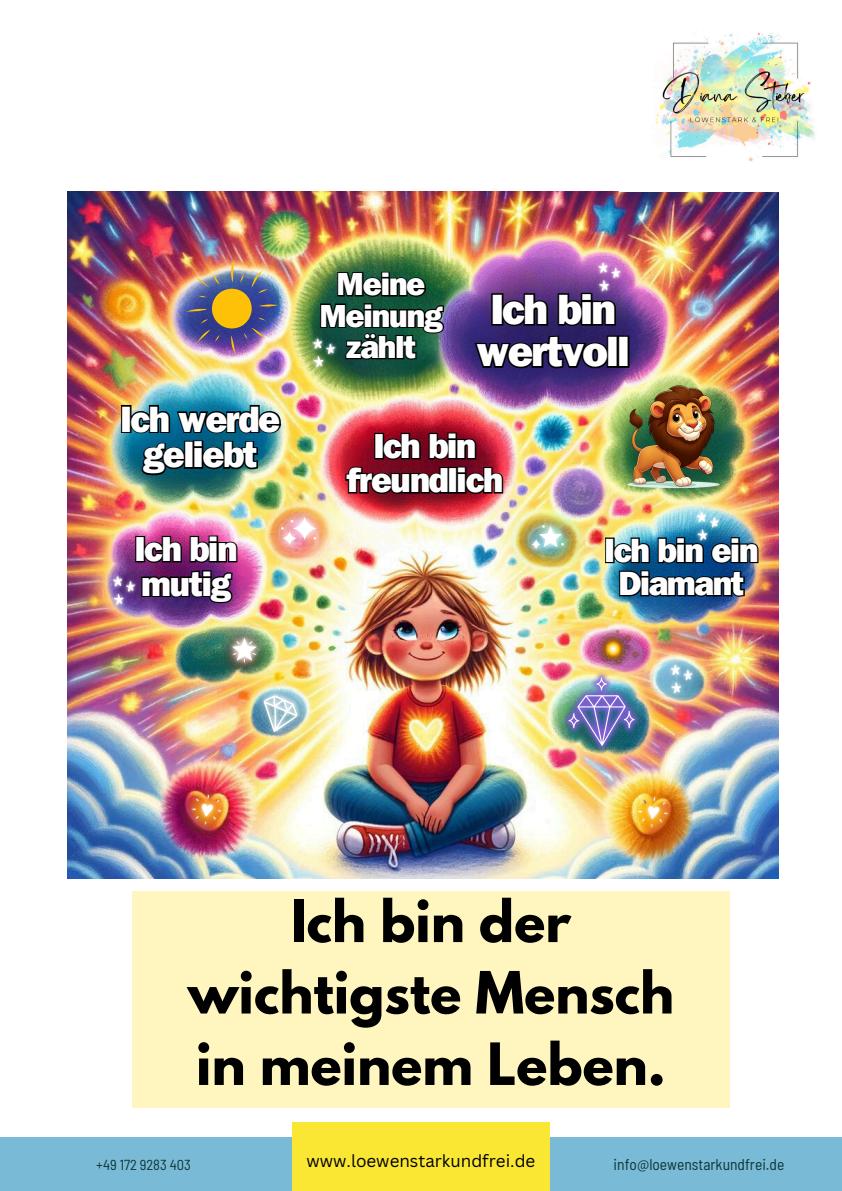
<style>
.page{position:relative;width:842px;height:1191px;background:#fff}
.page>*{position:absolute;margin:0;border:0;box-sizing:border-box;transform-origin:0 0}
.t1{font:700 51.6px/71.4px "League Spartan";color:#000;text-align:center}
.t2{font:800 42.5px/42.2px "Franklin Gothic LT Pro";letter-spacing:-.04em;color:#fffefe;text-align:center}
.t3{font:800 36.7px/35.8px "Franklin Gothic LT Pro";letter-spacing:-.04em;color:#fffefe;text-align:center}
.t4{font:800 34.8px/34.6px "Franklin Gothic LT Pro";letter-spacing:-.04em;color:#fffefe}
.t5{font:800 33.7px/33.2px "Franklin Gothic LT Pro";letter-spacing:-.04em;color:#fffefe;text-align:center}
.t6{font:800 31.9px/31.4px "Franklin Gothic LT Pro";letter-spacing:-.04em;color:#fffefe;text-align:center}
.t7{font:17px "Canva Sans";color:#000}
.t8{font:semi-condensed 15.5px "Barlow";color:#0e3636}
.t9{font:semi-condensed 14.5px "Barlow";color:#0e3636}
</style>
<div class="page">
<div style="left:132px;top:890px;width:597px;height:216px;background:#fff5bf"></div>
<img style="left:67px;top:192px;width:711px;height:686px">
<img style="left:259px;top:496px;width:81px;height:78px">
<img style="left:268px;top:503px;width:62px;height:55px">
<img style="left:276px;top:510px;width:46px;height:41px">
<svg style="left:281px;top:516px;width:36px;height:29px"></svg>
<img style="left:509px;top:508px;width:76px;height:66px">
<img style="left:521px;top:515px;width:53px;height:45px">
<img style="left:527px;top:520px;width:41px;height:34px">
<svg style="left:532px;top:525px;width:32px;height:24px"></svg>
<img style="left:216px;top:621px;width:54px;height:60px">
<img style="left:223px;top:628px;width:43px;height:44px">
<img style="left:228px;top:634px;width:32px;height:32px">
<svg style="left:232px;top:638px;width:25px;height:24px"></svg>
<img style="left:562px;top:671px;width:78px;height:83px">
<img style="left:244px;top:675px;width:69px;height:69px">
<img style="left:253px;top:684px;width:52px;height:52px">
<svg style="left:257px;top:688px;width:44px;height:44px"></svg>
<img style="left:186px;top:258px;width:93px;height:98px">
<img style="left:615px;top:380px;width:114px;height:114px">
<img style="left:584px;top:626px;width:56px;height:45px">
<img style="left:178px;top:782px;width:58px;height:59px">
<img style="left:187px;top:789px;width:40px;height:40px">
<img style="left:191px;top:793px;width:32px;height:32px">
<svg style="left:193px;top:794px;width:28px;height:30px"></svg>
<img style="left:624px;top:784px;width:58px;height:59px">
<img style="left:633px;top:792px;width:39px;height:39px">
<img style="left:637px;top:795px;width:32px;height:33px">
<svg style="left:639px;top:797px;width:28px;height:29px"></svg>
<img style="left:667px;top:660px;width:30px;height:37px">
<img style="left:669px;top:663px;width:25px;height:31px">
<svg style="left:671px;top:665px;width:21px;height:28px"></svg>
<svg style="left:473px;top:334px;width:158px;height:36px"></svg>
<img style="left:693px;top:508px;width:30px;height:4px">
<img style="left:696px;top:510px;width:24px;height:2px">
<img style="left:604px;top:512px;width:156px;height:86px">
<img style="left:109px;top:572px;width:30px;height:36px">
<img style="left:112px;top:575px;width:24px;height:31px">
<img style="left:113px;top:534px;width:126px;height:70px">
<img style="left:594px;top:258px;width:30px;height:37px">
<img style="left:597px;top:261px;width:24px;height:31px">
<svg style="left:490px;top:262px;width:130px;height:65px"></svg>
<img style="left:309px;top:334px;width:30px;height:37px">
<img style="left:312px;top:337px;width:24px;height:31px">
<svg style="left:313px;top:270px;width:132px;height:97px"></svg>
<img style="left:120px;top:403px;width:163px;height:73px">
<svg style="left:344px;top:431px;width:160px;height:64px"></svg>
<div style="left:0;top:1137px;width:842px;height:53px;background:#79bad7"></div>
<div style="left:292px;top:1122px;width:258px;height:68px;background:#f9e733"></div>
<img style="left:655px;top:33px;width:160px;height:129px">
<p class="t3" style="left:120px;top:407px;width:162px">Ich werde geliebt</p>
<p class="t6" style="left:319px;top:273px;width:125px">Meine<br>Meinung zählt</p>
<p class="t2" style="left:476px;top:295px;width:155px">Ich bin wertvoll</p>
<p class="t4" style="left:347px;top:434px;width:158px;line-height:34.1px;text-align:center">Ich bin freundlich</p>
<h3 class="t4" style="left:135px;top:537px;width:104px">Ich bin mutig</h3>
<p class="t5" style="left:604px;top:539px;width:156px">Ich bin ein<br>Diamant</p>
<p class="t1" style="left:188px;top:892px;width:488px">Ich bin der wichtigste Mensch in meinem Leben.</p>
<p class="t9" style="left:96px;top:1155px;width:96px">+49 172 9283 403</p>
<p class="t7" style="left:307px;top:1148px;width:230px">www.loewenstarkundfrei.de</p>
<h5 class="t8" style="left:614px;top:1154px;width:172px">info@loewenstarkundfrei.de</h5>
</div>
